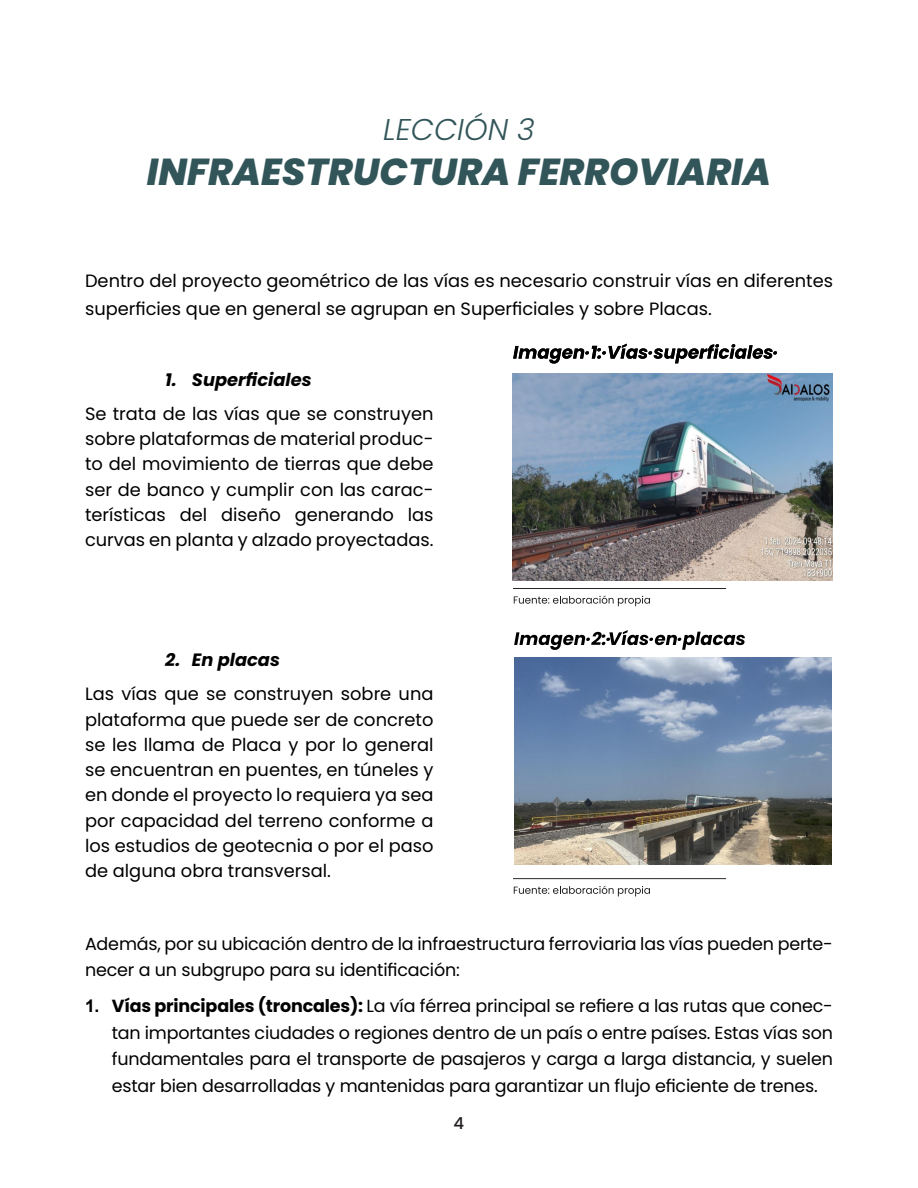
<style>
.page{position:relative;width:918px;height:1188px;background:#fff}
.page>*{position:absolute;margin:0;border:0;box-sizing:border-box;transform-origin:0 0}
.t1{font:italic 800 37.5px "Poppins";color:#325559}
.t2{font:italic 300 30px "Poppins";color:#325559}
.t3{font:17.85px/25.2px "Poppins";color:#000;text-align:justify}
.t4{font:italic 700 17.85px "Poppins";color:#000}
.t5{font:17.55px/26.7px "Poppins";letter-spacing:-.01em;color:#000}
.t6{font:500 16.5px "Poppins";color:#231f20}
.s1{font-family:"Arial";font-weight:700}
.s2{font-weight:700}
</style>
<div class="page">
<img style="left:514px;top:657px;width:317px;height:208px">
<img style="left:512px;top:373px;width:320px;height:208px">
<svg style="left:513px;top:344px;width:264px;height:20px"></svg>
<svg style="left:514px;top:630px;width:231px;height:20px"></svg>
<hr style="left:513px;top:588px;width:213px;height:1px;background:#000">
<svg style="left:514px;top:596px;width:136px;height:10px"></svg>
<hr style="left:513px;top:878px;width:213px;height:1px;background:#000">
<svg style="left:514px;top:886px;width:136px;height:10px"></svg>
<p class="t2" style="left:383px;top:112px;width:153px">LECCIÓN 3</p>
<p class="t1" style="left:147px;top:150px;width:626px">INFRAESTRUCTURA FERROVIARIA</p>
<p class="t3" style="left:85px;top:266px;width:750px;line-height:28px">Dentro del proyecto geométrico de las vías es necesario construir vías en diferentes superficies que en general se agrupan en Superficiales y sobre Placas.</p>
<p class="t4" style="left:165px;top:369px;width:148px">1. Superficiales</p>
<p class="t3" style="left:85px;top:401px;width:350px">Se trata de las vías que se construyen sobre plataformas de material produc&shy;to del movimiento de tierras que debe ser de banco y cumplir con las carac&shy;terísticas del diseño generando las curvas en planta y alzado proyectadas.</p>
<p class="t4" style="left:165px;top:650px;width:116px">2. En placas</p>
<p class="t3" style="left:85px;top:682px;width:350px">Las vías que se construyen sobre una plataforma que puede ser de concreto se les llama de Placa y por lo general se encuentran en puentes, en túneles y en donde el proyecto lo requiera ya sea por capacidad del terreno conforme a los estudios de geotecnia o por el paso de alguna obra transversal.</p>
<p class="t5" style="left:85px;top:930px;width:749px">Además, por su ubicación dentro de la infraestructura ferroviaria las vías pueden perte&shy;necer a un subgrupo para su identificación:</p>
<p class="t5" style="left:112px;top:993px;width:723px;text-align:justify;text-indent:-27px"><span class="s1">1.</span> <span class="s2">Vías principales (troncales):</span> La vía férrea principal se refiere a las rutas que conec&shy;tan importantes ciudades o regiones dentro de un país o entre países. Estas vías son fundamentales para el transporte de pasajeros y carga a larga distancia, y suelen estar bien desarrolladas y mantenidas para garantizar un flujo eficiente de trenes.</p>
<p class="t6" style="left:454px;top:1113px;width:12px">4</p>
</div>
